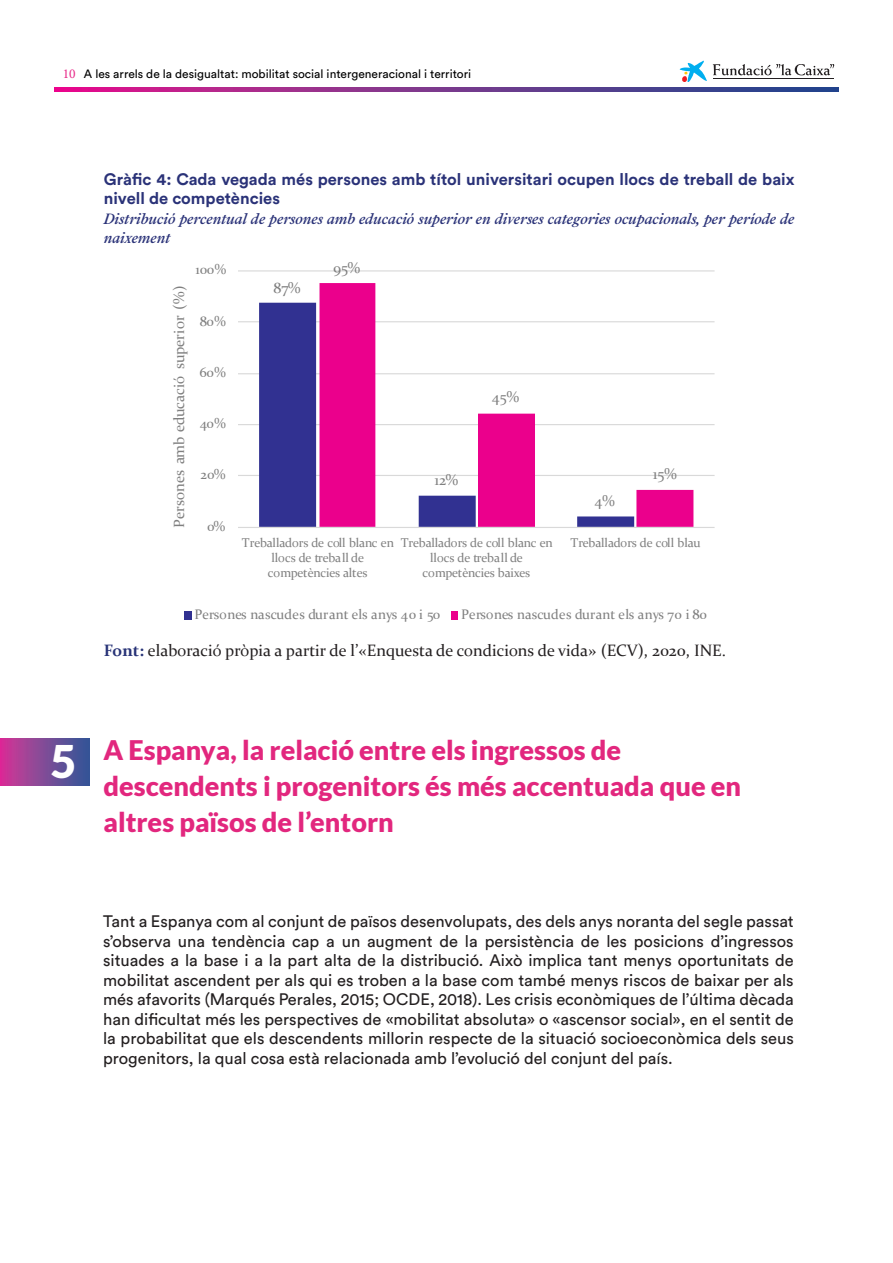
<style>
.page{position:relative;width:893px;height:1263px;background:#fff}
.page>*{position:absolute;margin:0;border:0;box-sizing:border-box;transform-origin:0 0}
.Blue_text{font:900 45px "Lato";color:#fff}
.Blue_text-2{font:900 27px/36px "Lato";color:#e2277e}
.t1{font:16.5px/19.5px "Circular Std";color:#231f20;text-align:justify}
.t2{font:italic 500 16.5px/19.5px "Addington CF";color:#2a3278}
.t3{font:700 16.5px/19.5px "Circular Std";color:#2a3278}
.t4{font:16.5px "Constantia";color:#231f20}
.t5{font:15px "Constantia";letter-spacing:-.005em;color:#7f7f7f}
.t6{font:14.85px "Constantia";letter-spacing:-.015em;color:#7f7f7f}
.t7{font:13.8px "Constantia";letter-spacing:.01em;color:#7f7f7f}
.t8{font:12.75px/15px "Constantia";letter-spacing:-.015em;color:#7f7f7f;text-align:center}
.t9{font:12px "Circular Std";color:#000001}
.s1{font-family:"Minion Pro";font-size:13.5px;color:#e82a89}
.s2{font-weight:700;color:#283377}
</style>
<div class="page">
<svg style="left:54px;top:87px;width:785px;height:5px;background:#7c338c"></svg>
<svg style="left:680px;top:61px;width:27px;height:21px"></svg>
<hr style="left:713px;top:78px;width:121px;height:1px;background:#231f20">
<hr style="left:713px;top:79px;width:121px;height:1px;background:#231f20">
<svg style="left:713px;top:64px;width:121px;height:11px"></svg>
<div style="left:0;top:738px;width:89px;height:47px;background:linear-gradient(to right,#d63696,#2f5b97)"></div>
<hr style="left:238px;top:475px;width:477px;height:1px;background:#d9d9d9">
<hr style="left:238px;top:424px;width:477px;height:1px;background:#d9d9d9">
<hr style="left:238px;top:373px;width:477px;height:1px;background:#d9d9d9">
<hr style="left:238px;top:321px;width:477px;height:1px;background:#d9d9d9">
<hr style="left:238px;top:270px;width:477px;height:1px;background:#d9d9d9">
<svg style="left:259px;top:303px;width:60px;height:224px;background:#3b3b96"></svg>
<svg style="left:319px;top:283px;width:374px;height:244px"></svg>
<hr style="left:238px;top:527px;width:477px;height:1px;background:#d9d9d9">
<div style="left:184px;top:611px;width:8px;height:8px;background:#313191"></div>
<div style="left:451px;top:611px;width:6px;height:8px;background:#eb008c"></div>
<p class="t9" style="left:63px;top:66px;width:410px"><span class="s1">10</span> A les arrels de la desigualtat: mobilitat social intergeneracional i territori</p>
<p class="t3" style="left:104px;top:169px;width:692px">Gràfic 4: Cada vegada més persones amb títol universitari ocupen llocs de treball de baix nivell de competències</p>
<p class="t2" style="left:104px;top:210px;width:692px">Distribució percentual de persones amb educació superior en diverses categories ocupacionals, per període de naixement</p>
<p class="t6" style="left:169px;top:528px;width:244px;rotate:-90deg">Persones amb educació superior (%)</p>
<p class="t7" style="left:195px;top:260px;width:32px">100%</p>
<p class="t7" style="left:200px;top:312px;width:28px">80%</p>
<p class="t7" style="left:200px;top:363px;width:28px">60%</p>
<p class="t7" style="left:200px;top:414px;width:28px">40%</p>
<p class="t7" style="left:200px;top:465px;width:26px">20%</p>
<p class="t7" style="left:207px;top:517px;width:20px">0%</p>
<p class="t5" style="left:273px;top:277px;width:28px">87%</p>
<p class="t5" style="left:333px;top:257px;width:28px">95%</p>
<p class="t5" style="left:435px;top:470px;width:25px">12%</p>
<p class="t5" style="left:492px;top:387px;width:28px">45%</p>
<p class="t5" style="left:595px;top:490px;width:22px">4%</p>
<p class="t5" style="left:653px;top:464px;width:25px">15%</p>
<p class="t8" style="left:242px;top:534px;width:154px">Treballadors de coll blanc en llocs de treball de competències altes</p>
<p class="t8" style="left:401px;top:534px;width:154px">Treballadors de coll blanc en llocs de treball de competències baixes</p>
<p class="t8" style="left:570px;top:534px;width:132px">Treballadors de coll blau</p>
<p class="t7" style="left:194px;top:604px;width:247px">Persones nascudes durant els anys 40 i 50</p>
<p class="t7" style="left:461px;top:604px;width:247px">Persones nascudes durant els anys 70 i 80</p>
<p class="t4" style="left:104px;top:639px;width:624px"><span class="s2">Font:</span> elaboració pròpia a partir de l’«Enquesta de condicions de vida» (ECV), 2020, INE.</p>
<p class="Blue_text" style="left:51px;top:735px;width:28px">5</p>
<p class="Blue_text-2" style="left:103px;top:732px;width:639px">A Espanya, la relació entre els ingressos de descendents i progenitors és més accentuada que en altres països de l’entorn</p>
<p class="t1" style="left:103px;top:911px;width:692px">Tant a Espanya com al conjunt de països desenvolupats, des dels anys noranta del segle passat s’observa una tendència cap a un augment de la persistència de les posicions d’ingressos situades a la base i a la part alta de la distribució. Això implica tant menys oportunitats de mobilitat ascendent per als qui es troben a la base com també menys riscos de baixar per als més afavorits (Marqués Perales, 2015; OCDE, 2018). Les crisis econòmiques de l’última dècada han dificultat més les perspectives de «mobilitat absoluta» o «ascensor social», en el sentit de la probabilitat que els descendents millorin respecte de la situació socioeconòmica dels seus progenitors, la qual cosa està relacionada amb l’evolució del conjunt del país.</p>
</div>
